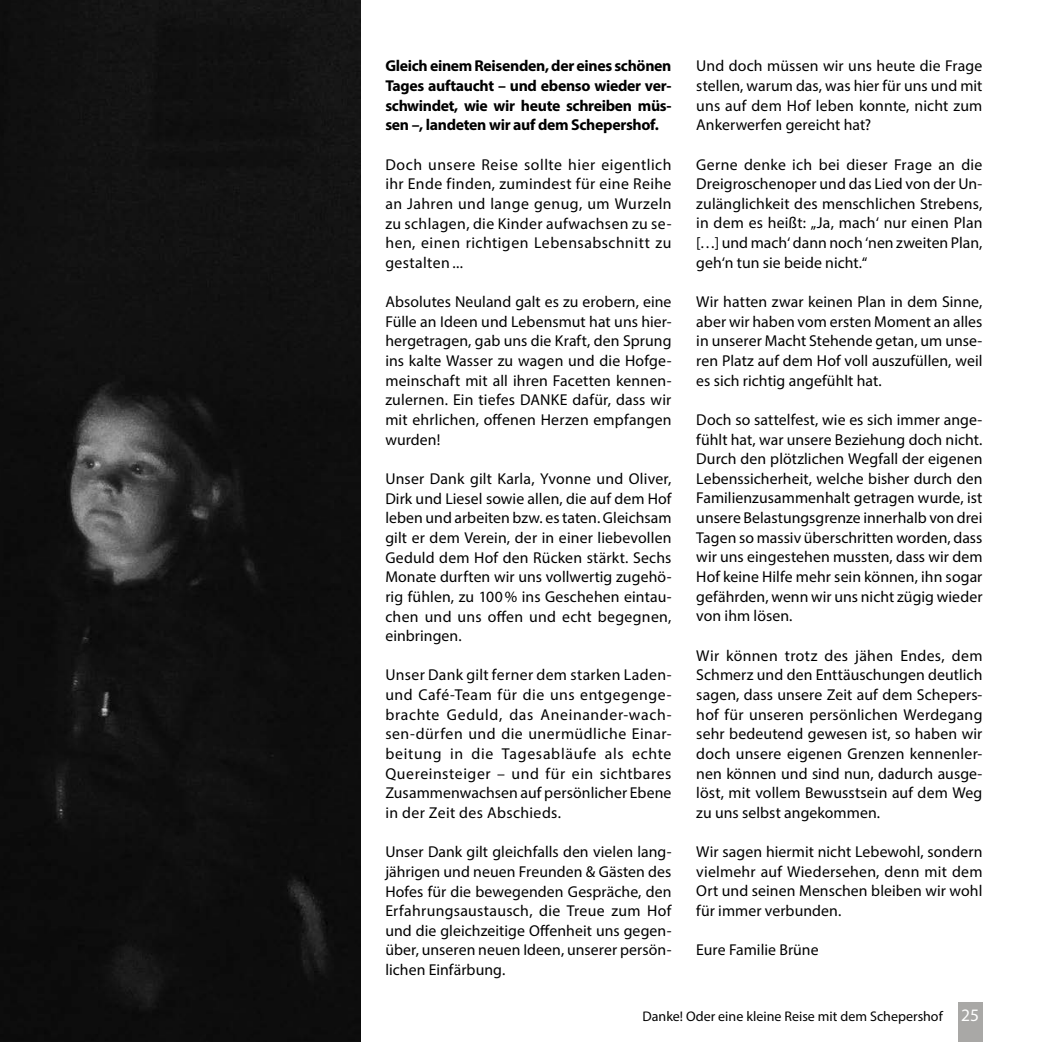
<style>
.page{position:relative;width:1042px;height:1042px;background:#fff}
.page>*{position:absolute;margin:0;border:0;box-sizing:border-box;transform-origin:0 0}
.t1{font:15.75px/19.6px "Myriad Pro";letter-spacing:.005em;color:#000;text-align:justify}
.t2{font:700 15.75px/19.6px "Myriad Pro";letter-spacing:-.02em;color:#000;text-align:justify}
.t3{font:14px "Myriad Pro";color:#000}
.s1{font-size:17.5px;color:#fff}
</style>
<div class="page">
<div style="left:0;top:0;width:360px;height:1042px;background:#101010"></div>
<div style="left:957px;top:1002px;width:25px;height:40px;background:#a9a8a6"></div>
<p class="t2" style="left:385px;top:56px;width:288px">Gleich einem Reisenden, der eines schönen Tages auftaucht – und ebenso wieder ver&shy;schwindet, wie wir heute schreiben müs&shy;sen –, landeten wir auf dem Schepershof.</p>
<p class="t1" style="left:385px;top:154px;width:288px">Doch unsere Reise sollte hier eigentlich ihr Ende finden, zumindest für eine Reihe an Jahren und lange genug, um Wurzeln zu schlagen, die Kinder aufwachsen zu se&shy;hen, einen richtigen Lebensabschnitt zu gestalten ...</p>
<p class="t1" style="left:385px;top:292px;width:288px">Absolutes Neuland galt es zu erobern, eine Fülle an Ideen und Lebensmut hat uns hier&shy;hergetragen, gab uns die Kraft, den Sprung ins kalte Wasser zu wagen und die Hofge&shy;meinschaft mit all ihren Facetten kennen&shy;zulernen. Ein tiefes DANKE dafür, dass wir mit ehrlichen, offenen Herzen empfangen wurden!</p>
<p class="t1" style="left:385px;top:469px;width:288px">Unser Dank gilt Karla, Yvonne und Oliver, Dirk und Liesel sowie allen, die auf dem Hof leben und arbeiten bzw. es taten. Gleichsam gilt er dem Verein, der in einer liebevollen Geduld dem Hof den Rücken stärkt. Sechs Monate durften wir uns vollwertig zugehö&shy;rig fühlen, zu 100% ins Geschehen eintau&shy;chen und uns offen und echt begegnen, einbringen.</p>
<p class="t1" style="left:385px;top:665px;width:288px">Unser Dank gilt ferner dem starken Laden&shy;und Café-Team für die uns entgegenge&shy;brachte Geduld, das Aneinander-wach&shy;sen-dürfen und die unermüdliche Einar&shy;beitung in die Tagesabläufe als echte Quereinsteiger – und für ein sichtbares Zusammenwachsen auf persönlicher Ebene in der Zeit des Abschieds.</p>
<p class="t1" style="left:385px;top:842px;width:288px">Unser Dank gilt gleichfalls den vielen lang&shy;jährigen und neuen Freunden &amp; Gästen des Hofes für die bewegenden Gespräche, den Erfahrungsaustausch, die Treue zum Hof und die gleichzeitige Offenheit uns gegen&shy;über, unseren neuen Ideen, unserer persön&shy;lichen Einfärbung.</p>
<p class="t1" style="left:696px;top:56px;width:288px">Und doch müssen wir uns heute die Frage stellen, warum das, was hier für uns und mit uns auf dem Hof leben konnte, nicht zum Ankerwerfen gereicht hat?</p>
<p class="t1" style="left:696px;top:154px;width:288px">Gerne denke ich bei dieser Frage an die Dreigroschenoper und das Lied von der Un&shy;zulänglichkeit des menschlichen Strebens, in dem es heißt: „Ja, mach‘ nur einen Plan […] und mach‘ dann noch ‘nen zweiten Plan, geh‘n tun sie beide nicht.“</p>
<p class="t1" style="left:696px;top:292px;width:288px">Wir hatten zwar keinen Plan in dem Sinne, aber wir haben vom ersten Moment an alles in unserer Macht Stehende getan, um unse&shy;ren Platz auf dem Hof voll auszufüllen, weil es sich richtig angefühlt hat.</p>
<p class="t1" style="left:696px;top:409px;width:288px">Doch so sattelfest, wie es sich immer ange&shy;fühlt hat, war unsere Beziehung doch nicht.<br>Durch den plötzlichen Wegfall der eigenen Lebenssicherheit, welche bisher durch den Familienzusammenhalt getragen wurde, ist unsere Belastungsgrenze innerhalb von drei Tagen so massiv überschritten worden, dass wir uns eingestehen mussten, dass wir dem Hof keine Hilfe mehr sein können, ihn sogar gefährden, wenn wir uns nicht zügig wieder von ihm lösen.</p>
<p class="t1" style="left:696px;top:645px;width:288px">Wir können trotz des jähen Endes, dem Schmerz und den Enttäuschungen deutlich sagen, dass unsere Zeit auf dem Schepers&shy;hof für unseren persönlichen Werdegang sehr bedeutend gewesen ist, so haben wir doch unsere eigenen Grenzen kennenler&shy;nen können und sind nun, dadurch ausge&shy;löst, mit vollem Bewusstsein auf dem Weg zu uns selbst angekommen.</p>
<p class="t1" style="left:696px;top:842px;width:288px">Wir sagen hiermit nicht Lebewohl, sondern vielmehr auf Wiedersehen, denn mit dem Ort und seinen Menschen bleiben wir wohl für immer verbunden.</p>
<p class="t1" style="left:696px;top:940px;width:124px">Eure Familie Brüne</p>
<p class="t3" style="left:642px;top:1008px;width:338px">Danke! Oder eine kleine Reise mit dem Schepershof <span class="s1">25</span></p>
</div>
